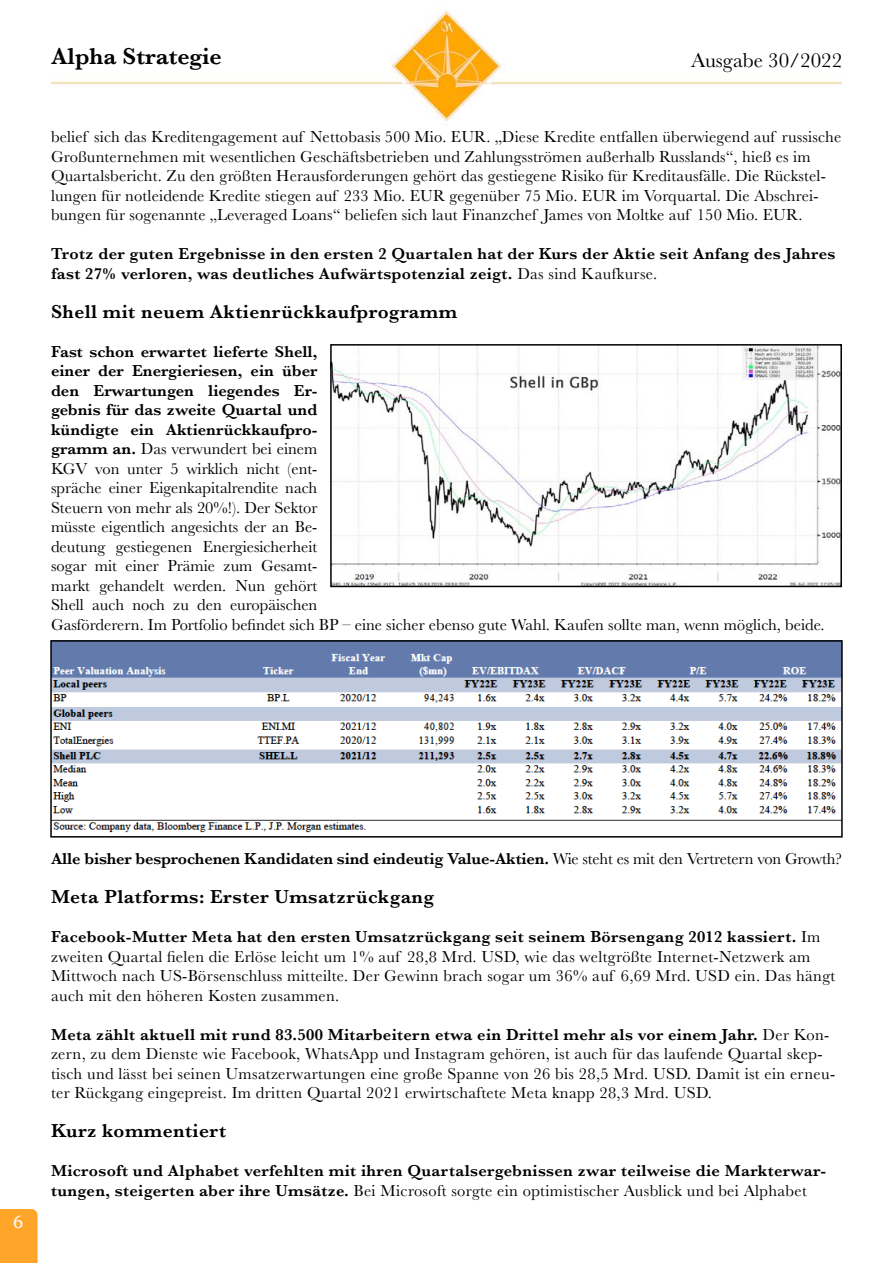
<style>
.page{position:relative;width:893px;height:1263px;background:#fff}
.page>*{position:absolute;margin:0;border:0;box-sizing:border-box;transform-origin:0 0}
.t1{font:600 24px "Baskerville";color:#000}
.t2{font:21px "Baskerville";color:#000}
.t3{font:600 19.5px "Baskerville";letter-spacing:.02em;color:#000}
.t4{font:18px "Georgia";color:#fff}
.t5{font:16.5px/19.5px "Baskerville";letter-spacing:.01em;color:#000}
.t6{font:600 16.5px/19.5px "Baskerville";letter-spacing:.02em;color:#000}
.t7{font:600 16.5px "Baskerville";letter-spacing:-.01em;color:#000}
.s1{font-weight:400}
.s2{font-weight:600}
</style>
<div class="page">
<img style="left:51px;top:10px;width:791px;height:111px">
<div style="left:0;top:1209px;width:38px;height:54px;background:#ffa62a"></div>
<div style="left:13px;top:1215px;width:19px;height:18px;background:#ffa62a"></div>
<img style="left:333px;top:347px;width:506px;height:237px">
<div style="left:330px;top:344px;width:512px;height:243px;border:2px solid #000"></div>
<img style="left:53px;top:643px;width:787px;height:190px">
<div style="left:50px;top:640px;width:793px;height:197px;border:2px solid #000"></div>
<h1 class="t1" style="left:51px;top:39px;width:172px">Alpha Strategie</h1>
<p class="t2" style="left:691px;top:47px;width:152px">Ausgabe 30/2022</p>
<p class="t5" style="left:51px;top:128px;width:792px">belief sich das Kreditengagement auf Nettobasis 500 Mio. EUR. „Diese Kredite entfallen überwiegend auf russische Großunternehmen mit wesentlichen Geschäftsbetrieben und Zahlungsströmen außerhalb Russlands“, hieß es im Quartalsbericht. Zu den größten Herausforderungen gehört das gestiegene Risiko für Kreditausfälle. Die Rückstel&shy;lungen für notleidende Kredite stiegen auf 233 Mio. EUR gegenüber 75 Mio. EUR im Vorquartal. Die Abschrei&shy;bungen für sogenannte „Leveraged Loans“ beliefen sich laut Finanzchef James von Moltke auf 150 Mio. EUR.</p>
<p class="t6" style="left:51px;top:244px;width:786px">Trotz der guten Ergebnisse in den ersten 2 Quartalen hat der Kurs der Aktie seit Anfang des Jahres fast 27% verloren, was deutliches Aufwärtspotenzial zeigt. <span class="s1">Das sind Kaufkurse.</span></p>
<p class="t3" style="left:51px;top:298px;width:408px">Shell mit neuem Aktienrückkaufprogramm</p>
<p class="t5" style="left:51px;top:342px;width:775px"><span class="s2">Fast schon erwartet lieferte Shell,<br>einer der Energieriesen, ein über<br>den Erwartungen liegendes Er-<br>gebnis für das zweite Quartal und<br>kündigte ein Aktienrückkaufpro-<br>gramm an.</span> Das verwundert bei einem<br>KGV von unter 5 wirklich nicht (ent-<br>spräche einer Eigenkapitalrendite nach<br>Steuern von mehr als 20%!). Der Sektor<br>müsste eigentlich angesichts der an Be-<br>deutung gestiegenen Energiesicherheit<br>sogar mit einer Prämie zum Gesamt-<br>markt gehandelt werden. Nun gehört<br>Shell auch noch zu den europäischen<br>Gasförderern. Im Portfolio befindet sich BP – eine sicher ebenso gute Wahl. Kaufen sollte man, wenn möglich, beide.</p>
<p class="t4" style="left:13px;top:1209px;width:12px">6</p>
<p class="t7" style="left:51px;top:847px;width:792px">Alle bisher besprochenen Kandidaten sind eindeutig Value-Aktien. <span class="s1">Wie steht es mit den Vertretern von Growth?</span></p>
<p class="t3" style="left:51px;top:883px;width:385px">Meta Platforms: Erster Umsatzrückgang</p>
<p class="t5" style="left:51px;top:927px;width:786px"><span class="s2">Facebook-Mutter Meta hat den ersten Umsatzrückgang seit seinem Börsengang 2012 kassiert.</span> Im zweiten Quartal fielen die Erlöse leicht um 1% auf 28,8 Mrd. USD, wie das weltgrößte Internet-Netzwerk am Mittwoch nach US-Börsenschluss mitteilte. Der Gewinn brach sogar um 36% auf 6,69 Mrd. USD ein. Das hängt auch mit den höheren Kosten zusammen.</p>
<p class="t5" style="left:51px;top:1025px;width:786px"><span class="s2">Meta zählt aktuell mit rund 83.500 Mitarbeitern etwa ein Drittel mehr als vor einem Jahr.</span> Der Kon&shy;zern, zu dem Dienste wie Facebook, WhatsApp und Instagram gehören, ist auch für das laufende Quartal skep&shy;tisch und lässt bei seinen Umsatzerwartungen eine große Spanne von 26 bis 28,5 Mrd. USD. Damit ist ein erneu&shy;ter Rückgang eingepreist. Im dritten Quartal 2021 erwirtschaftete Meta knapp 28,3 Mrd. USD.</p>
<p class="t3" style="left:51px;top:1117px;width:177px">Kurz kommentiert</p>
<p class="t6" style="left:51px;top:1161px;width:777px">Microsoft und Alphabet verfehlten mit ihren Quartalsergebnissen zwar teilweise die Markterwar&shy;tungen, steigerten aber ihre Umsätze. <span class="s1">Bei Microsoft sorgte ein optimistischer Ausblick und bei Alphabet</span></p>
</div>
